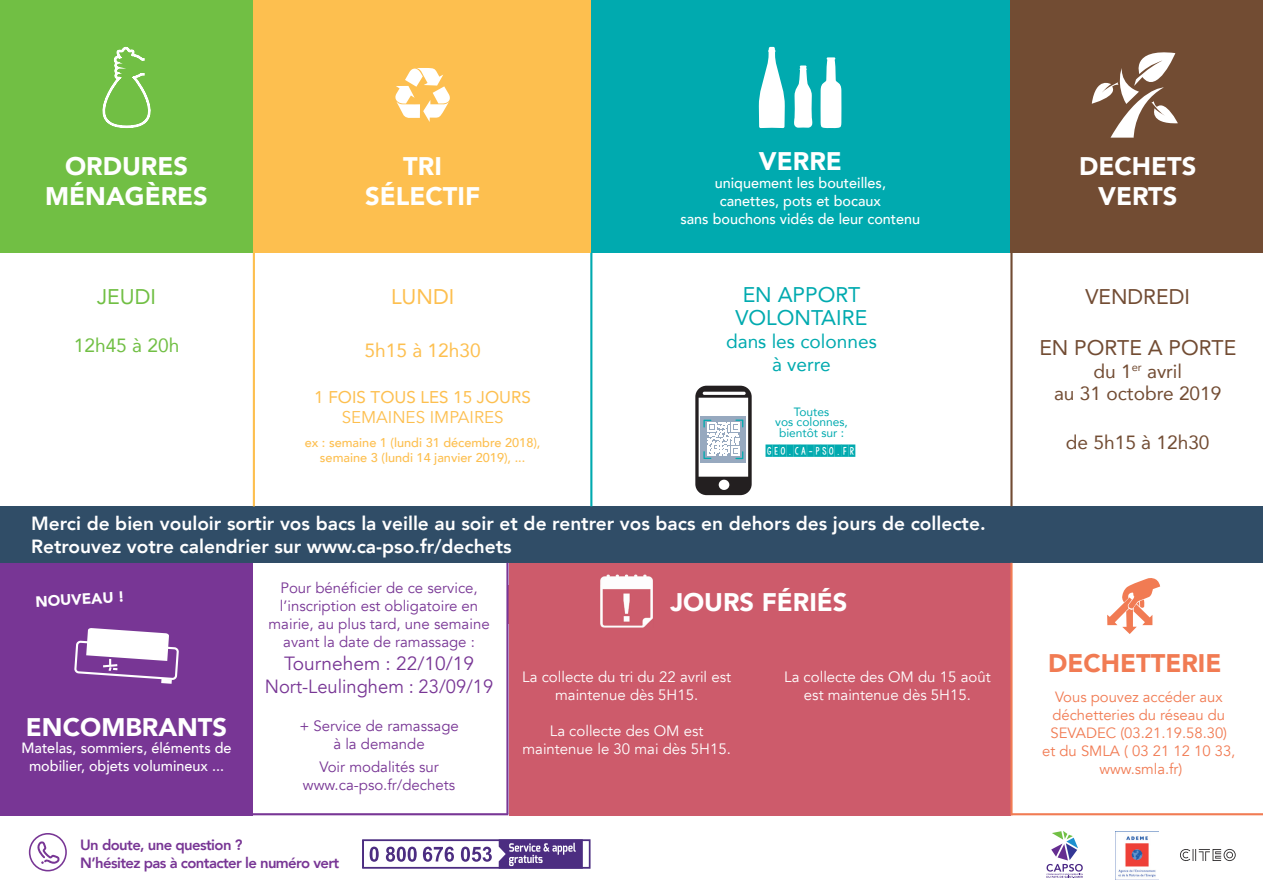
<style>
.page{position:relative;width:1263px;height:893px;background:#fff}
.page>*{position:absolute;margin:0;border:0;box-sizing:border-box;transform-origin:0 0}
.t1{font:900 25.5px/30.6px "Avenir";color:#fff;text-align:center}
.t2{font:900 25.5px "Avenir";color:#f17b53}
.t3{font:21.15px "Avenir";color:#724c33}
.t4{font:21.15px/23.4px "Avenir";color:#00aaaf;text-align:center}
.t5{font:21.15px "Avenir";color:#71bf44}
.t6{font:21.15px "Avenir";color:#fdbf4f}
.t7{font:800 19.05px/23px "Avenir";color:#fff}
.t8{font:19.05px/23px "Avenir";color:#783695;text-align:center}
.t9{font:19.05px/23px "Avenir";color:#724c33;text-align:center}
.t10{font:19.05px/23px "Avenir";color:#00aaaf;text-align:center}
.t11{font:19.05px "Avenir";color:#fdbf4f}
.t12{font:19.05px "Avenir";color:#71bf44}
.t13{font:16.95px "Avenir";color:#fdbf4f}
.t14{font:16.95px "Avenir";color:#fdbf4f}
.t15{font:16.5px "KG Defying Gravity Bounce";color:#00aaaf}
.t16{font:15px/18px "Avenir";color:#783695;text-align:center}
.t17{font:15px/18px "Avenir";color:#fff;text-align:center}
.t18{font:900 15px "Avenir";color:#fff}
.t19{font:500 14.85px/17.9px "Avenir";color:#fff;text-align:center}
.t20{font:14.85px/17.9px "Avenir";color:#f17b53;text-align:center}
.t21{font:800 14.85px/17.9px "Avenir";letter-spacing:-.04em;color:#783695}
.t22{font:500 12.75px/15.3px "Avenir";color:#fdbf4f;text-align:center}
.t23{font:12px/10.5px "Avenir";color:#00aaaf;text-align:center}
</style>
<div class="page">
<div style="left:0;top:0;width:253px;height:253px;background:#71bf44"></div>
<div style="left:590px;top:0;width:420px;height:253px;background:#00aaaf"></div>
<div style="left:1010px;top:0;width:253px;height:253px;background:#724c33"></div>
<div style="left:253px;top:0;width:337px;height:253px;background:#fdbf4f"></div>
<div style="left:0;top:506px;width:1263px;height:57px;background:#304d67"></div>
<svg style="left:759px;top:47px;width:26px;height:81px"></svg>
<hr style="left:253px;top:253px;width:2px;height:253px;background:#fdbf4f">
<hr style="left:590px;top:253px;width:2px;height:253px;background:#00aaaf">
<div style="left:0;top:563px;width:253px;height:252px;background:#783695"></div>
<div style="left:508px;top:563px;width:502px;height:252px;background:#cd5b6b"></div>
<svg style="left:794px;top:66px;width:18px;height:62px"></svg>
<svg style="left:820px;top:57px;width:21px;height:71px"></svg>
<hr style="left:1010px;top:253px;width:2px;height:253px;background:#724c33">
<svg style="left:102px;top:46px;width:49px;height:82px"></svg>
<div style="left:29px;top:833px;width:38px;height:38px;border:2px solid #783695;border-radius:50%"></div>
<svg style="left:35px;top:841px;width:25px;height:24px"></svg>
<svg style="left:1046px;top:831px;width:37px;height:47px"></svg>
<svg style="left:1180px;top:849px;width:56px;height:12px"></svg>
<img style="left:1118px;top:836px;width:38px;height:42px">
<svg style="left:395px;top:68px;width:55px;height:54px"></svg>
<svg style="left:1092px;top:52px;width:86px;height:86px"></svg>
<svg style="left:74px;top:628px;width:105px;height:56px"></svg>
<hr style="left:506px;top:563px;width:2px;height:251px;background:#783695">
<svg style="left:1107px;top:578px;width:53px;height:56px"></svg>
<hr style="left:1010px;top:563px;width:2px;height:252px;background:#f17b53">
<svg style="left:362px;top:839px;width:229px;height:30px"></svg>
<hr style="left:1011px;top:813px;width:252px;height:2px;background:#f17b53">
<hr style="left:253px;top:813px;width:255px;height:2px;background:#783695">
<img style="left:600px;top:574px;width:53px;height:54px">
<img style="left:600px;top:585px;width:53px;height:39px">
<svg style="left:695px;top:386px;width:57px;height:109px"></svg>
<h1 class="t1" style="left:45px;top:150px;width:164px">ORDURES<br>MÉNAGÈRES</h1>
<h2 class="t5" style="left:97px;top:279px;width:60px">JEUDI</h2>
<p class="t12" style="left:74px;top:330px;width:107px">12h45 à 20h</p>
<h1 class="t1" style="left:365px;top:150px;width:117px">TRI<br>SÉLECTIF</h1>
<h1 class="t1" style="left:759px;top:145px;width:84px">VERRE</h1>
<p class="t19" style="left:680px;top:173px;width:241px">uniquement les bouteilles,<br>canettes, pots et bocaux<br>sans bouchons vidés de leur contenu</p>
<h2 class="t6" style="left:391px;top:279px;width:65px">LUNDI</h2>
<p class="t11" style="left:365px;top:335px;width:118px">5h15 à 12h30</p>
<p class="t13" style="left:314px;top:383px;width:218px">1 FOIS TOUS LES 15 JOURS</p>
<p class="t14" style="left:342px;top:407px;width:163px">SEMAINES IMPAIRES</p>
<p class="t22" style="left:305px;top:434px;width:237px">ex : semaine 1 (lundi 31 décembre 2018), semaine 3 (lundi 14 janvier 2019), ...</p>
<h2 class="t4" style="left:736px;top:282px;width:133px">EN APPORT<br>VOLONTAIRE</h2>
<p class="t10" style="left:726px;top:329px;width:152px">dans les colonnes à verre</p>
<p class="t23" style="left:775px;top:406px;width:74px">Toutes<br>vos colonnes, bientôt sur :</p>
<p class="t15" style="left:766px;top:440px;width:91px">GEO.CA-PSO.FR</p>
<p class="t7" style="left:31px;top:512px;width:956px">Merci de bien vouloir sortir vos bacs la veille au soir et de rentrer vos bacs en dehors des jours de collecte.<br>Retrouvez votre calendrier sur www.ca-pso.fr/dechets</p>
<p class="t18" style="left:35px;top:589px;width:91px;rotate:-3deg">NOUVEAU !</p>
<h1 class="t1" style="left:26px;top:711px;width:203px">ENCOMBRANTS</h1>
<p class="t19" style="left:21px;top:738px;width:212px">Matelas, sommiers, éléments de mobilier, objets volumineux ...</p>
<p class="t16" style="left:268px;top:579px;width:223px">Pour bénéficier de ce service, l’inscription est obligatoire en mairie, au plus tard, une semaine avant la date de ramassage :</p>
<p class="t8" style="left:265px;top:652px;width:230px">Tournehem : 22/10/19<br>Nort-Leulinghem : 23/09/19</p>
<p class="t16" style="left:299px;top:717px;width:161px">+ Service de ramassage à la demande</p>
<p class="t16" style="left:303px;top:758px;width:154px">Voir modalités sur www.ca-pso.fr/dechets</p>
<p class="t21" style="left:80px;top:836px;width:261px">Un doute, une question ?<br>N’hésitez pas à contacter le numéro vert</p>
<h1 class="t1" style="left:670px;top:586px;width:179px">JOURS FÉRIÉS</h1>
<p class="t17" style="left:522px;top:668px;width:210px">La collecte du tri du 22 avril est maintenue dès 5H15.</p>
<p class="t17" style="left:522px;top:722px;width:210px">La collecte des OM est maintenue le 30 mai dès 5H15.</p>
<p class="t17" style="left:784px;top:668px;width:208px">La collecte des OM du 15 août est maintenue dès 5H15.</p>
<h1 class="t1" style="left:1079px;top:150px;width:119px">DECHETS<br>VERTS</h1>
<h2 class="t3" style="left:1085px;top:279px;width:106px">VENDREDI</h2>
<h2 class="t3" style="left:1039px;top:330px;width:198px">EN PORTE A PORTE</h2>
<p class="t9" style="left:1054px;top:359px;width:169px">du 1<sup>er</sup> avril<br>au 31 octobre 2019</p>
<p class="t9" style="left:1066px;top:430px;width:145px">de 5h15 à 12h30</p>
<h1 class="t2" style="left:1048px;top:641px;width:175px">DECHETTERIE</h1>
<p class="t20" style="left:1042px;top:689px;width:195px">Vous pouvez accéder aux déchetteries du réseau du<br>SEVADEC (03.21.19.58.30) et du SMLA ( 03 21 12 10 33, www.smla.fr)</p>
</div>
